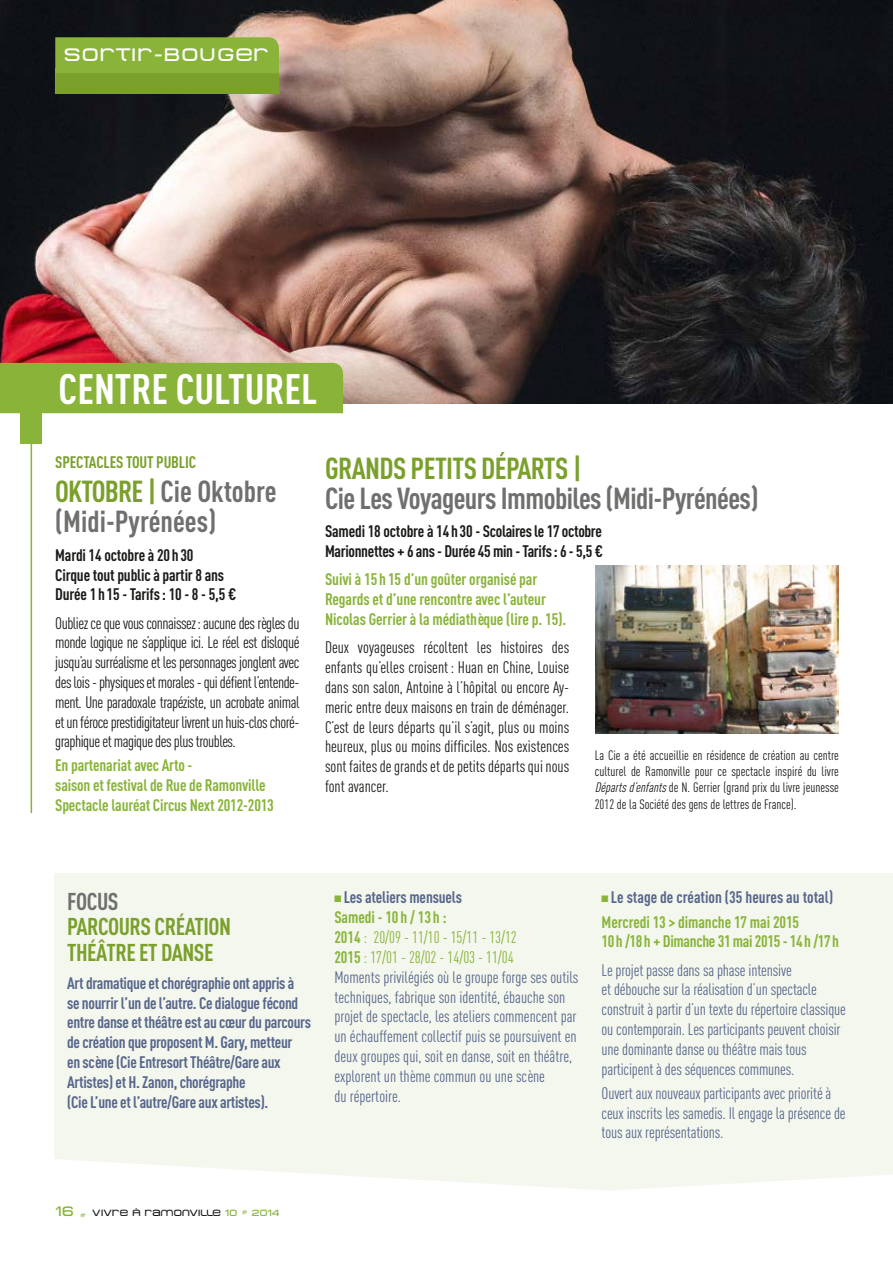
<style>
.page{position:relative;width:893px;height:1263px;background:#fff}
.page>*{position:absolute;margin:0;border:0;box-sizing:border-box;transform-origin:0 0}
.t1{font:700 42px "DIN Cond";color:#fff}
.t2{font:700 30px "DIN Cond";letter-spacing:-.02em;color:#6f6f6e}
.t3{font:700 30px/30px "DIN Cond";color:#6f6f6e}
.t4{font:700 30px "DIN Cond";letter-spacing:-.02em;color:#7aa02b}
.t5{font:700 24px/25.5px "DIN Cond";letter-spacing:-.02em;color:#7aa02b}
.t6{font:700 24px "DIN Cond";letter-spacing:-.02em;color:#6f6f6e}
.t7{font:18px "Metro DF";letter-spacing:.07em;color:#fff}
.t8{font:16.5px/19.8px "DIN Cond";letter-spacing:-.01em;color:#57668c}
.t9{font:16.5px/19.8px "DIN Cond";letter-spacing:-.02em;color:#1a1a18;text-align:justify}
.t10{font:700 16.5px/19.8px "DIN Cond";letter-spacing:-.02em;color:#57668c}
.t11{font:700 16.5px/19.8px "DIN Cond";letter-spacing:-.01em;color:#89b439}
.t12{font:700 16.5px/19.8px "DIN Cond";letter-spacing:-.01em;color:#1a1a18}
.t13{font:700 16.5px "DIN Cond";letter-spacing:-.01em;color:#7aa02b}
.t14{font:13.5px/16.2px "DIN Cond";color:#1a1a18;text-align:justify}
.t15{font:9px "Metro DF";color:#1a1a18}
.s1{color:#7aa02b}
.s2{font-style:italic}
.s3{font-family:"Monotype Sorts";font-size:9px;color:#89b439}
.s4{font-weight:700}
.s5{font-weight:700;color:#89b439}
.s6{color:#89b439}
.s7{font-family:"Monotype Sorts";font-weight:400;font-size:9px;color:#89b439}
.s8{font-size:13.5px;color:#89b439}
</style>
<div class="page">
<img style="left:595px;top:565px;width:244px;height:168px">
<img style="left:0;top:0;width:892px;height:403px">
<div style="left:0;top:363px;width:343px;height:50px;background:#89b439"></div>
<div style="left:21px;top:397px;width:21px;height:46px;background:#89b439"></div>
<hr style="left:31px;top:404px;width:1px;height:409px;background:#89b439">
<svg style="left:55px;top:37px;width:224px;height:57px;background:#83ac34"></svg>
<div style="left:54px;top:873px;width:839px;height:286px;background:#f4f7ed"></div>
<svg style="left:64px;top:1159px;width:829px;height:32px"></svg>
<p class="t7" style="left:64px;top:44px;width:206px">SORTIR-BOUGER</p>
<h1 class="t1" style="left:59px;top:363px;width:260px">CENTRE CULTUREL</h1>
<p class="t13" style="left:55px;top:452px;width:142px">SPECTACLES TOUT PUBLIC</p>
<h2 class="t3" style="left:55px;top:476px;width:223px"><span class="s1">OKTOBRE |</span> Cie Oktobre (Midi-Pyrénées)</h2>
<p class="t12" style="left:55px;top:544px;width:182px">Mardi 14 octobre à 20 h 30<br>Cirque tout public à partir 8 ans<br>Durée 1 h 15 - Tarifs: 10 - 8 - 5,5 €</p>
<p class="t9" style="left:55px;top:613px;width:246px">Oubliez ce que vous connaissez: aucune des règles du monde logique ne s’applique ici. Le réel est disloqué jusqu’au surréalisme et les personnages jonglent avec des lois - physiques et morales - qui défient l’entende&shy;ment. Une paradoxale trapéziste, un acrobate animal et un féroce prestidigitateur livrent un huis-clos choré&shy;graphique et magique des plus troubles.</p>
<p class="t11" style="left:55px;top:755px;width:220px">En partenariat avec Arto -<br>saison et festival de Rue de Ramonville<br>Spectacle lauréat Circus Next 2012-2013</p>
<h2 class="t4" style="left:325px;top:450px;width:259px">GRANDS PETITS DÉPARTS |</h2>
<h2 class="t2" style="left:325px;top:480px;width:435px">Cie Les Voyageurs Immobiles (Midi-Pyrénées)</h2>
<p class="t12" style="left:325px;top:521px;width:279px">Samedi 18 octobre à 14 h 30 - Scolaires le 17 octobre<br>Marionnettes + 6 ans - Durée 45 min - Tarifs: 6 - 5,5 €</p>
<p class="t11" style="left:325px;top:569px;width:243px">Suivi à 15 h 15 d’un goûter organisé par<br>Regards et d’une rencontre avec l’auteur<br>Nicolas Gerrier à la médiathèque (lire p. 15).</p>
<p class="t9" style="left:325px;top:637px;width:246px">Deux voyageuses récoltent les histoires des enfants qu’elles croisent : Huan en Chine, Louise dans son salon, Antoine à l’hôpital ou encore Ay&shy;meric entre deux maisons en train de déménager.<br>C’est de leurs départs qu’il s’agit, plus ou moins heureux, plus ou moins difficiles. Nos existences sont faites de grands et de petits départs qui nous font avancer.</p>
<p class="t14" style="left:595px;top:747px;width:246px">La Cie a été accueillie en résidence de création au centre culturel de Ramonville pour ce spectacle inspiré du livre <span class="s2">Départsd’enfants</span>de N. Gerrier (grand prix du livre jeunesse 2012 de la Société des gens de lettres de France).</p>
<h3 class="t6" style="left:67px;top:886px;width:53px">FOCUS</h3>
<h3 class="t5" style="left:67px;top:913px;width:165px">PARCOURS CRÉATION<br>THÉÂTRE ET DANSE</h3>
<p class="t10" style="left:67px;top:972px;width:245px">Art dramatique et chorégraphie ont appris à<br>se nourrir l’un de l’autre. Ce dialogue fécond entre danse et théâtre est au cœur du parcours de création que proposent M. Gary, metteur<br>en scène (Cie Entresort Théâtre/Gare aux Artistes) et H. Zanon, chorégraphe<br>(Cie L’une et l’autre/Gare aux artistes).</p>
<p class="t8" style="left:334px;top:888px;width:246px"><span class="s3">n</span> <span class="s4">Les ateliers mensuels<br></span><span class="s5">Samedi - 10 h / 13 h :<br>2014</span> <span class="s6">: 20/09 - 11/10 - 15/11 - 13/12<br></span><span class="s5">2015</span> <span class="s6">: 17/01 - 28/02 - 14/03 - 11/04<br></span>Moments privilégiés où le groupe forge ses outils techniques, fabrique son identité, ébauche son projet de spectacle, les ateliers commencent par un échauffement collectif puis se poursuivent en deux groupes qui, soit en danse, soit en théâtre, explorent un thème commun ou une scène<br>du répertoire.</p>
<p class="t10" style="left:602px;top:885px;width:233px;line-height:24px"><span class="s7">n</span> Le stage de création (35 heures au total)<br><span class="s6">Mercredi 13 &gt; dimanche 17 mai 2015</span></p>
<p class="t11" style="left:602px;top:931px;width:239px">10h /18h + Dimanche 31 mai 2015 - 14h /17h</p>
<p class="t8" style="left:602px;top:960px;width:246px">Le projet passe dans sa phase intensive<br>et débouche sur la réalisation d’un spectacle construit à partir d’un texte du répertoire classique ou contemporain. Les participants peuvent choisir une dominante danse ou théâtre mais tous participent à des séquences communes.</p>
<p class="t8" style="left:602px;top:1083px;width:246px">Ouvert aux nouveaux participants avec priorité à ceux inscrits les samedis. Il engage la présence de tous aux représentations.</p>
<p class="t15" style="left:55px;top:1208px;width:226px"><span class="s8">16</span> <span class="s6">#</span> VIVRE À RAMONVILLE <span class="s6">10 # 2014</span></p>
</div>
